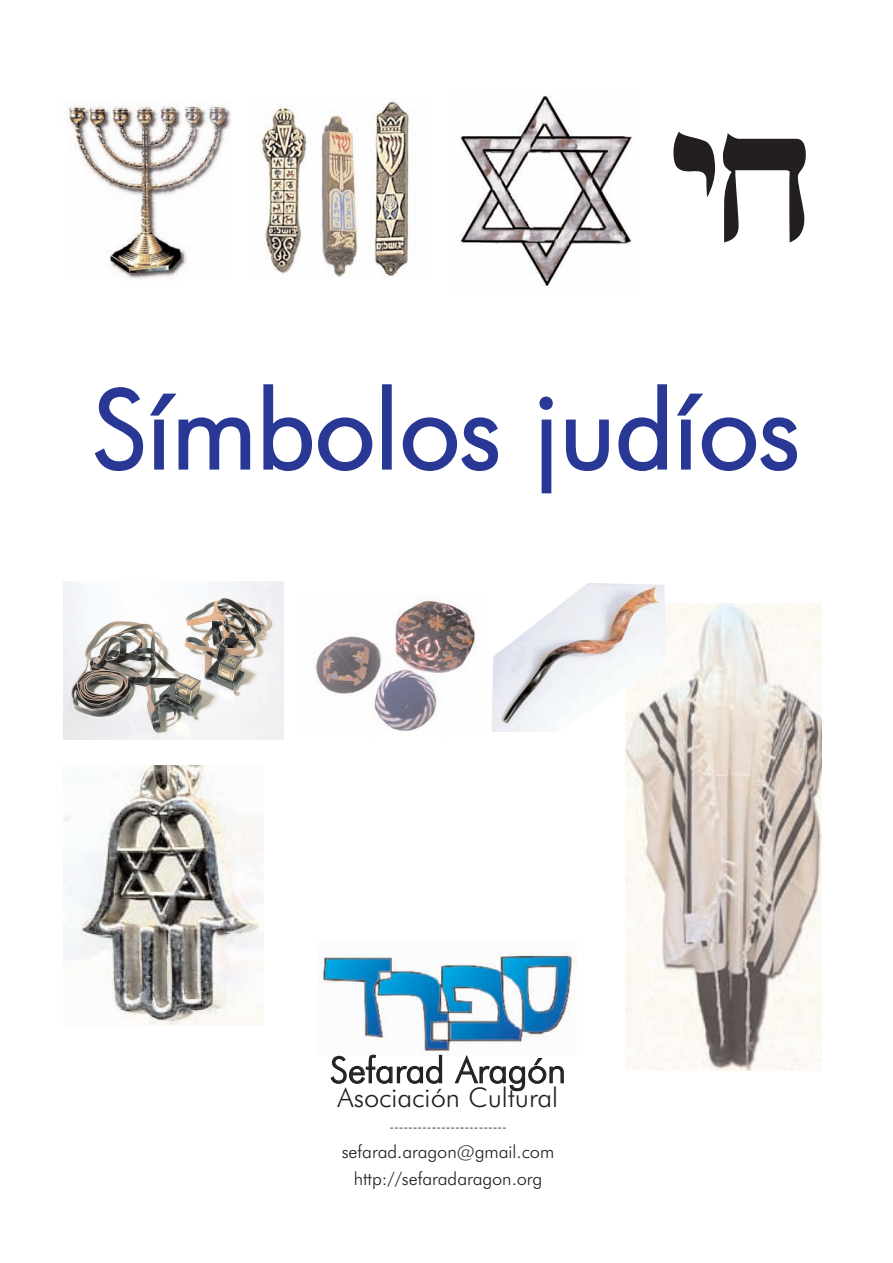
<style>
.page{position:relative;width:893px;height:1263px;background:#fff}
.page>*{position:absolute;margin:0;border:0;box-sizing:border-box;transform-origin:0 0}
.t1{font:210px "Siddur D Bold";color:#231f20}
.t2{font:108px "TT1 D0 BO00";color:#293795}
.t3{font:36px "TT1 D0 BO00";color:#231f20}
.t4{font:27px "TT1 D0 BO00";color:#231f20}
.t5{font:18px/27px "TT1 D0 BO00";color:#231f20;text-align:center}
.t6{font:13.5px "TT1 D0 BO00";color:#231f20}
</style>
<div class="page">
<img style="left:322px;top:952px;width:254px;height:103px">
<img style="left:460px;top:95px;width:173px;height:191px">
<img style="left:68px;top:105px;width:162px;height:174px">
<img style="left:64px;top:582px;width:219px;height:157px">
<img style="left:626px;top:603px;width:196px;height:467px">
<img style="left:315px;top:600px;width:161px;height:131px">
<img style="left:260px;top:99px;width:150px;height:178px">
<svg style="left:492px;top:731px;width:174px;height:8px"></svg>
<img style="left:492px;top:583px;width:174px;height:148px">
<img style="left:64px;top:765px;width:200px;height:261px">
<h1 class="t1" style="left:673px;top:86px;width:141px">hj</h1>
<h2 class="t2" style="left:93px;top:389px;width:708px">Símbolos judíos</h2>
<h3 class="t3" style="left:330px;top:1056px;width:237px">Sefarad Aragón</h3>
<h3 class="t4" style="left:338px;top:1087px;width:222px">Asociación Cultural</h3>
<p class="t6" style="left:389px;top:1121px;width:119px">-------------------------</p>
<p class="t5" style="left:342px;top:1140px;width:214px">sefarad.aragon@gmail.com http://sefaradaragon.org</p>
</div>
